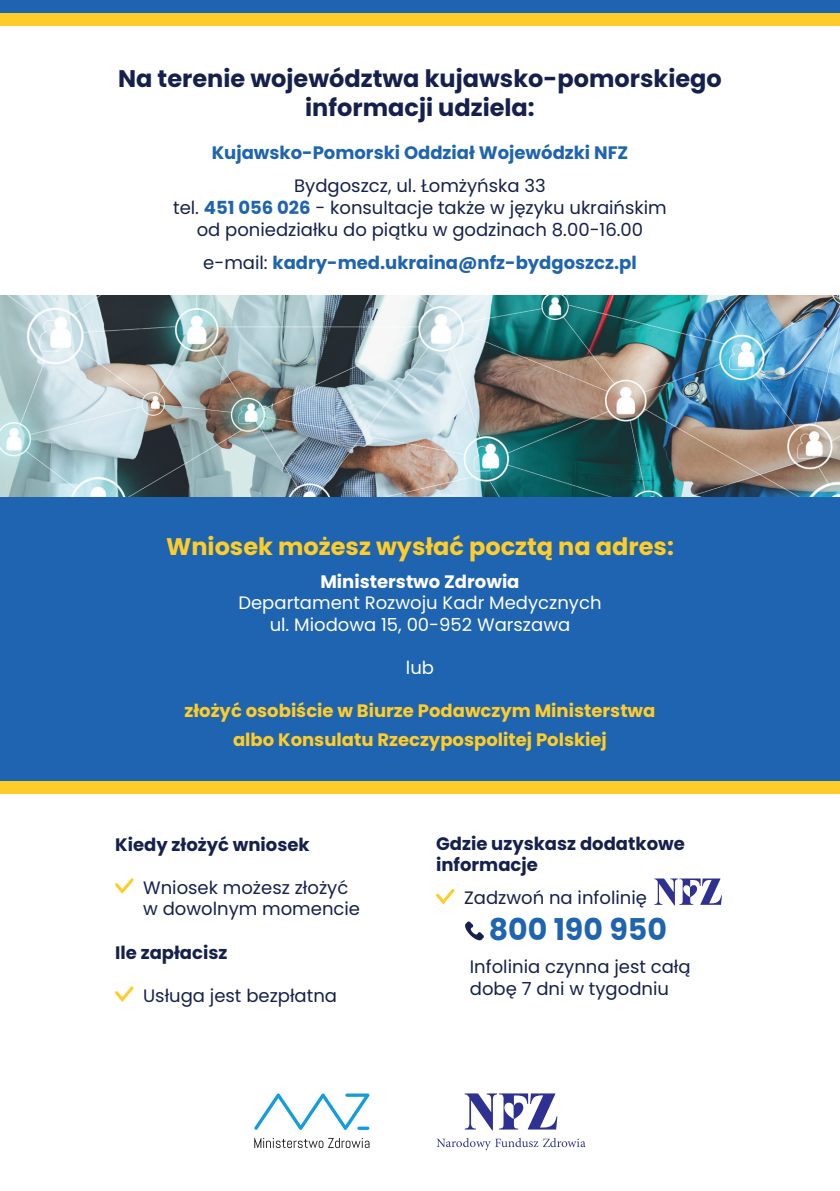
<style>
.page{position:relative;width:840px;height:1191px;background:#fff}
.page>*{position:absolute;margin:0;border:0;box-sizing:border-box;transform-origin:0 0}
.t1{font:700 30px "Poppins";color:#1f64b0}
.t2{font:700 24px/28.8px "Poppins";color:#16204c;text-align:center}
.t3{font:700 24px "Poppins";color:#fecd29}
.t4{font:18px/21.6px "Poppins";color:#16204c}
.t5{font:700 18px/28.8px "Poppins";color:#fecd29;text-align:center}
.t6{font:700 18px "Poppins";color:#1f64b0}
.t7{font:18px/21.6px "Poppins";color:#fff;text-align:center}
.t8{font:700 18px/21.6px "Poppins";color:#16204c}
.t9{font:700 18px "Poppins";color:#fff}
.s1{font-weight:700;color:#1f64b0}
.s2{font-weight:400;color:#16204c}
</style>
<div class="page">
<svg style="left:254px;top:1138px;width:115px;height:10px"></svg>
<svg style="left:254px;top:1093px;width:115px;height:37px"></svg>
<svg style="left:357px;top:1126px;width:12px;height:4px"></svg>
<svg style="left:436px;top:1093px;width:149px;height:57px"></svg>
<img style="left:0;top:295px;width:839px;height:203px">
<div style="left:0;top:739px;width:839px;height:55px;background:#fecd29"></div>
<div style="left:0;top:498px;width:839px;height:283px;background:#1f64b0"></div>
<svg style="left:115px;top:878px;width:19px;height:16px"></svg>
<svg style="left:115px;top:986px;width:19px;height:16px"></svg>
<div style="left:0;top:0;width:839px;height:26px;background:#fecd29"></div>
<div style="left:0;top:0;width:839px;height:12px;background:#1f64b0"></div>
<svg style="left:436px;top:888px;width:19px;height:17px"></svg>
<svg style="left:465px;top:921px;width:19px;height:20px"></svg>
<svg style="left:654px;top:878px;width:67px;height:27px"></svg>
<h2 class="t2" style="left:118px;top:65px;width:605px">Na terenie województwa kujawsko-pomorskiego informacji udziela:</h2>
<p class="t6" style="left:211px;top:143px;width:418px">Kujawsko-Pomorski Oddział Wojewódzki NFZ</p>
<p class="t4" style="left:173px;top:175px;width:495px;text-align:center">Bydgoszcz, ul. Łomżyńska 33<br>tel. <span class="s1">451 056 026</span> - konsultacje także w języku ukraińskim od poniedziałku do piątku w godzinach 8.00-16.00</p>
<p class="t6" style="left:203px;top:252px;width:434px"><span class="s2">e-mail:</span> kadry-med.ukraina@nfz-bydgoszcz.pl</p>
<h2 class="t3" style="left:166px;top:532px;width:509px">Wniosek możesz wysłać pocztą na adres:</h2>
<p class="t9" style="left:320px;top:571px;width:200px">Ministerstwo Zdrowia</p>
<p class="t7" style="left:238px;top:592px;width:364px">Departament Rozwoju Kadr Medycznych ul. Miodowa 15, 00-952 Warszawa</p>
<p class="t7" style="left:405px;top:657px;width:30px">lub</p>
<p class="t5" style="left:184px;top:696px;width:472px">złożyć osobiście w Biurze Podawczym Ministerstwa albo Konsulatu Rzeczypospolitej Polskiej</p>
<p class="t8" style="left:115px;top:833px;width:196px">Kiedy złożyć wniosek</p>
<p class="t4" style="left:143px;top:876px;width:218px">Wniosek możesz złożyć w dowolnym momencie</p>
<p class="t8" style="left:115px;top:941px;width:114px">Ile zapłacisz</p>
<p class="t4" style="left:143px;top:984px;width:195px">Usługa jest bezpłatna</p>
<p class="t8" style="left:436px;top:832px;width:250px">Gdzie uzyskasz dodatkowe informacje</p>
<p class="t4" style="left:464px;top:887px;width:184px">Zadzwoń na infolinię</p>
<h1 class="t1" style="left:488px;top:912px;width:180px">800 190 950</h1>
<p class="t4" style="left:469px;top:956px;width:222px">Infolinia czynna jest całą dobę 7 dni w tygodniu</p>
</div>
